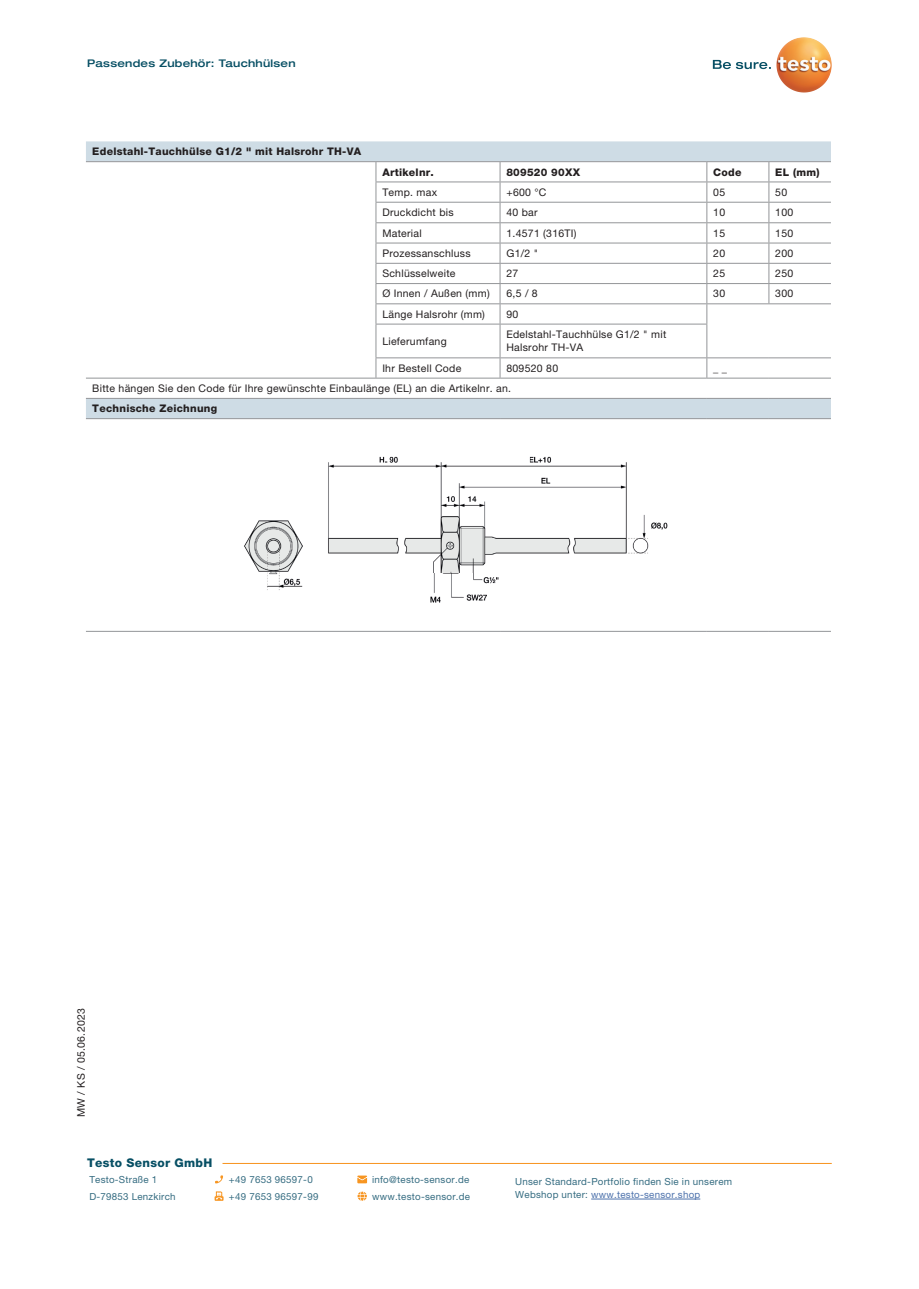
<style>
.page{position:relative;width:919px;height:1289px;background:#fff}
.page>*{position:absolute;margin:0;border:0;box-sizing:border-box;transform-origin:0 0}
.t1{font:800 12px "Helvetica Neue LTW1 G";letter-spacing:.025em;color:#074f64}
.t2{font:10.5px/13.5px "Helvetica Neue LTW1 G";letter-spacing:.025em;color:#231f20}
.t3{font:800 10.5px "Helvetica Neue LTW1 G";letter-spacing:.025em;color:#231f20}
.t4{font:500 expanded 10.5px "Helvetica Neue LT Com";letter-spacing:.025em;color:#074f64}
.t5{font:9.75px "Helvetica Neue LTW1 G";letter-spacing:.025em;color:#356c81}
.t6{font:9.75px "Helvetica Neue LTW1 G";letter-spacing:.025em;color:#4d72ac}
.s1{color:#356c81}
</style>
<div class="page">
<svg style="left:790px;top:37px;width:13px;height:4px"></svg>
<svg style="left:712px;top:60px;width:58px;height:9px"></svg>
<svg style="left:215px;top:1175px;width:8px;height:8px"></svg>
<svg style="left:357px;top:1175px;width:10px;height:8px"></svg>
<hr style="left:591px;top:1198px;width:109px;height:1px;background:#4d72ac">
<svg style="left:214px;top:1191px;width:9px;height:9px"></svg>
<svg style="left:357px;top:1191px;width:10px;height:9px"></svg>
<hr style="left:222px;top:1162px;width:609px;height:1px;background:#f7931d">
<svg style="left:86px;top:141px;width:744px;height:277px;fill:#cedce5"></svg>
<svg style="left:86px;top:162px;width:744px;height:216px"></svg>
<svg style="left:376px;top:182px;width:454px;height:196px"></svg>
<hr style="left:86px;top:161px;width:290px;height:1px;background:#939598">
<hr style="left:376px;top:161px;width:124px;height:1px;background:#939598">
<hr style="left:500px;top:161px;width:206px;height:1px;background:#939598">
<hr style="left:706px;top:161px;width:62px;height:1px;background:#939598">
<hr style="left:768px;top:161px;width:62px;height:1px;background:#939598">
<hr style="left:375px;top:181px;width:125px;height:1px;background:#939598">
<hr style="left:500px;top:181px;width:206px;height:1px;background:#939598">
<hr style="left:706px;top:181px;width:62px;height:1px;background:#939598">
<hr style="left:768px;top:181px;width:62px;height:1px;background:#939598">
<hr style="left:375px;top:202px;width:125px;height:1px;background:#939598">
<hr style="left:500px;top:202px;width:206px;height:1px;background:#939598">
<hr style="left:706px;top:202px;width:62px;height:1px;background:#939598">
<hr style="left:768px;top:202px;width:62px;height:1px;background:#939598">
<hr style="left:375px;top:222px;width:125px;height:1px;background:#939598">
<hr style="left:500px;top:222px;width:206px;height:1px;background:#939598">
<hr style="left:706px;top:222px;width:62px;height:1px;background:#939598">
<hr style="left:768px;top:222px;width:62px;height:1px;background:#939598">
<hr style="left:375px;top:243px;width:125px;height:1px;background:#939598">
<hr style="left:500px;top:243px;width:206px;height:1px;background:#939598">
<hr style="left:706px;top:243px;width:62px;height:1px;background:#939598">
<hr style="left:768px;top:243px;width:62px;height:1px;background:#939598">
<hr style="left:375px;top:263px;width:125px;height:1px;background:#939598">
<hr style="left:500px;top:263px;width:206px;height:1px;background:#939598">
<hr style="left:706px;top:263px;width:62px;height:1px;background:#939598">
<hr style="left:768px;top:263px;width:62px;height:1px;background:#939598">
<hr style="left:375px;top:283px;width:125px;height:1px;background:#939598">
<hr style="left:500px;top:283px;width:206px;height:1px;background:#939598">
<hr style="left:706px;top:283px;width:62px;height:1px;background:#939598">
<hr style="left:768px;top:283px;width:62px;height:1px;background:#939598">
<svg style="left:768px;top:162px;width:1px;height:141px"></svg>
<hr style="left:375px;top:303px;width:125px;height:1px;background:#939598">
<svg style="left:375px;top:162px;width:1px;height:162px"></svg>
<hr style="left:500px;top:303px;width:206px;height:1px;background:#939598">
<svg style="left:499px;top:162px;width:1px;height:162px"></svg>
<hr style="left:706px;top:303px;width:62px;height:1px;background:#939598">
<svg style="left:706px;top:162px;width:1px;height:162px"></svg>
<hr style="left:768px;top:303px;width:62px;height:1px;background:#939598">
<hr style="left:375px;top:324px;width:125px;height:1px;background:#939598">
<hr style="left:375px;top:324px;width:1px;height:33px;background:#939598">
<hr style="left:500px;top:324px;width:207px;height:1px;background:#939598">
<hr style="left:499px;top:324px;width:1px;height:33px;background:#939598">
<hr style="left:706px;top:324px;width:1px;height:33px;background:#939598">
<hr style="left:375px;top:357px;width:125px;height:1px;background:#939598">
<svg style="left:375px;top:358px;width:1px;height:20px"></svg>
<hr style="left:500px;top:357px;width:206px;height:1px;background:#939598">
<svg style="left:499px;top:358px;width:1px;height:20px"></svg>
<hr style="left:706px;top:357px;width:62px;height:1px;background:#939598">
<svg style="left:706px;top:358px;width:1px;height:20px"></svg>
<hr style="left:768px;top:357px;width:62px;height:1px;background:#939598">
<hr style="left:86px;top:378px;width:290px;height:1px;background:#939598">
<hr style="left:376px;top:378px;width:124px;height:1px;background:#939598">
<hr style="left:500px;top:378px;width:206px;height:1px;background:#939598">
<hr style="left:706px;top:378px;width:62px;height:1px;background:#939598">
<hr style="left:768px;top:378px;width:62px;height:1px;background:#939598">
<hr style="left:86px;top:631px;width:290px;height:1px;background:#939598">
<hr style="left:376px;top:631px;width:124px;height:1px;background:#939598">
<hr style="left:500px;top:631px;width:206px;height:1px;background:#939598">
<hr style="left:706px;top:631px;width:62px;height:1px;background:#939598">
<hr style="left:768px;top:631px;width:62px;height:1px;background:#939598">
<hr style="left:86px;top:398px;width:290px;height:1px;background:#939598">
<hr style="left:376px;top:398px;width:124px;height:1px;background:#939598">
<hr style="left:500px;top:398px;width:206px;height:1px;background:#939598">
<hr style="left:706px;top:398px;width:62px;height:1px;background:#939598">
<hr style="left:768px;top:398px;width:62px;height:1px;background:#939598">
<hr style="left:86px;top:418px;width:290px;height:1px;background:#939598">
<hr style="left:376px;top:418px;width:124px;height:1px;background:#939598">
<hr style="left:500px;top:418px;width:206px;height:1px;background:#939598">
<hr style="left:706px;top:418px;width:62px;height:1px;background:#939598">
<hr style="left:768px;top:418px;width:62px;height:1px;background:#939598">
<img style="left:244px;top:456px;width:424px;height:147px">
<p class="t4" style="left:87px;top:57px;width:210px">Passendes Zubehör: Tauchhülsen</p>
<p class="t3" style="left:92px;top:145px;width:270px">Edelstahl-Tauchhülse G1/2 " mit Halsrohr TH-VA</p>
<p class="t3" style="left:382px;top:166px;width:53px">Artikelnr.</p>
<p class="t3" style="left:506px;top:166px;width:75px">809520 90XX</p>
<p class="t3" style="left:713px;top:166px;width:30px">Code</p>
<p class="t3" style="left:775px;top:166px;width:46px">EL (mm)</p>
<p class="t2" style="left:382px;top:185px;width:56px">Temp. max</p>
<p class="t2" style="left:506px;top:185px;width:42px">+600 °C</p>
<p class="t2" style="left:713px;top:185px;width:13px">05</p>
<p class="t2" style="left:775px;top:185px;width:13px">50</p>
<p class="t2" style="left:382px;top:206px;width:73px">Druckdicht bis</p>
<p class="t2" style="left:506px;top:206px;width:33px">40 bar</p>
<p class="t2" style="left:713px;top:206px;width:13px">10</p>
<p class="t2" style="left:775px;top:206px;width:20px">100</p>
<p class="t2" style="left:382px;top:226px;width:41px">Material</p>
<p class="t2" style="left:506px;top:226px;width:72px">1.4571 (316TI)</p>
<p class="t2" style="left:713px;top:226px;width:13px">15</p>
<p class="t2" style="left:775px;top:226px;width:20px">150</p>
<p class="t2" style="left:382px;top:246px;width:90px">Prozessanschluss</p>
<p class="t2" style="left:506px;top:246px;width:33px">G1/2 "</p>
<p class="t2" style="left:713px;top:246px;width:13px">20</p>
<p class="t2" style="left:775px;top:246px;width:20px">200</p>
<p class="t2" style="left:382px;top:266px;width:75px">Schlüsselweite</p>
<p class="t2" style="left:506px;top:266px;width:13px">27</p>
<p class="t2" style="left:713px;top:266px;width:13px">25</p>
<p class="t2" style="left:775px;top:266px;width:20px">250</p>
<p class="t2" style="left:382px;top:287px;width:109px">Ø Innen / Außen (mm)</p>
<p class="t2" style="left:506px;top:287px;width:33px">6,5 / 8</p>
<p class="t2" style="left:713px;top:287px;width:13px">30</p>
<p class="t2" style="left:775px;top:287px;width:20px">300</p>
<p class="t2" style="left:382px;top:307px;width:104px">Länge Halsrohr (mm)</p>
<p class="t2" style="left:506px;top:307px;width:13px">90</p>
<p class="t2" style="left:382px;top:334px;width:66px">Lieferumfang</p>
<p class="t2" style="left:506px;top:327px;width:161px">Edelstahl-Tauchhülse G1/2 " mit<br>Halsrohr TH-VA</p>
<p class="t2" style="left:382px;top:361px;width:80px">Ihr Bestell Code</p>
<p class="t2" style="left:506px;top:361px;width:53px">809520 80</p>
<p class="t2" style="left:713px;top:361px;width:15px">_ _</p>
<p class="t2" style="left:92px;top:381px;width:420px">Bitte hängen Sie den Code für Ihre gewünschte Einbaulänge (EL) an die Artikelnr. an.</p>
<p class="t3" style="left:92px;top:402px;width:126px">Technische Zeichnung</p>
<p class="t2" style="left:74px;top:1117px;width:110px;rotate:-90deg">MW / KS / 05.06.2023</p>
<p class="t1" style="left:87px;top:1155px;width:127px">Testo Sensor GmbH</p>
<p class="t5" style="left:89px;top:1173px;width:69px">Testo-Straße 1</p>
<p class="t5" style="left:229px;top:1173px;width:85px">+49 7653 96597-0</p>
<p class="t5" style="left:372px;top:1173px;width:99px">info@testo-sensor.de</p>
<p class="t5" style="left:515px;top:1174px;width:218px">Unser Standard-Portfolio finden Sie in unserem</p>
<p class="t5" style="left:89px;top:1190px;width:88px">D-79853 Lenzkirch</p>
<p class="t5" style="left:229px;top:1190px;width:91px">+49 7653 96597-99</p>
<p class="t5" style="left:372px;top:1190px;width:99px">www.testo-sensor.de</p>
<p class="t6" style="left:515px;top:1188px;width:186px"><span class="s1">Webshop unter:</span> www.testo-sensor.shop</p>
</div>
